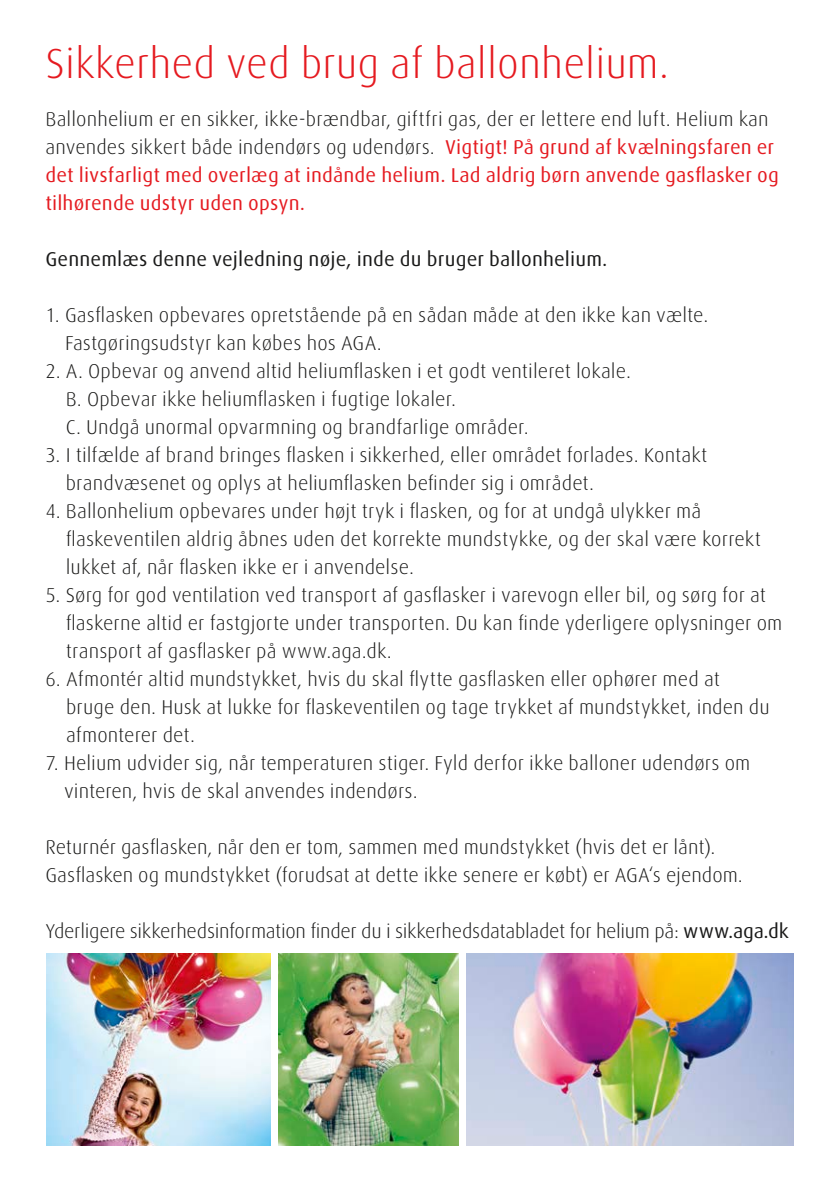
<style>
.page{position:relative;width:840px;height:1191px;background:#fff}
.page>*{position:absolute;margin:0;border:0;box-sizing:border-box;transform-origin:0 0}
.t1{font:300 42px "Linde Dax Global";color:#e51a20}
.t2{font:300 20px/28px "Linde Dax Global";letter-spacing:.005em;color:#191918}
.t3{font:20px/28px "Linde Dax Global";letter-spacing:.005em;color:#e51a20}
.t4{font:300 20px "Linde Dax Global";letter-spacing:-.015em;color:#191918}
.t5{font:20px "Linde Dax Global";letter-spacing:.005em;color:#191918}
.s1{font-weight:300;color:#191918}
.s2{font-weight:400}
</style>
<div class="page">
<img style="left:46px;top:953px;width:225px;height:192px">
<img style="left:279px;top:953px;width:179px;height:192px">
<img style="left:466px;top:953px;width:328px;height:192px">
<h1 class="t1" style="left:45px;top:39px;width:625px">Sikkerhed ved brug af ballonhelium.</h1>
<p class="t3" style="left:45px;top:105px;width:734px"><span class="s1">Ballonhelium er en sikker, ikke-brændbar, giftfri gas, der er lettere end luft. Helium kan anvendes sikkert både indendørs og udendørs.</span> Vigtigt! På grund af kvælningsfaren er det livsfarligt med overlæg at indånde helium. Lad aldrig børn anvende gasflasker og tilhørende udstyr uden opsyn.</p>
<p class="t5" style="left:45px;top:247px;width:563px">Gennemlæs denne vejledning nøje, inde du bruger ballonhelium.</p>
<p class="t2" style="left:65px;top:301px;width:644px;text-indent:-20px">1. Gasflasken opbevares opretstående på en sådan måde at den ikke kan vælte.<br>Fastgøringsudstyr kan købes hos AGA.</p>
<p class="t2" style="left:66px;top:357px;width:566px;text-indent:-20px">2. A. Opbevar og anvend altid heliumflasken i et godt ventileret lokale.<br>B. Opbevar ikke heliumflasken i fugtige lokaler.<br>C. Undgå unormal opvarmning og brandfarlige områder.</p>
<p class="t2" style="left:66px;top:441px;width:643px;text-indent:-20px">3. I tilfælde af brand bringes flasken i sikkerhed, eller området forlades. Kontakt brandvæsenet og oplys at heliumflasken befinder sig i området.</p>
<p class="t2" style="left:66px;top:497px;width:696px;text-indent:-20px">4. Ballonhelium opbevares under højt tryk i flasken, og for at undgå ulykker må flaskeventilen aldrig åbnes uden det korrekte mundstykke, og der skal være korrekt lukket af, når flasken ikke er i anvendelse.</p>
<p class="t2" style="left:66px;top:581px;width:717px;text-indent:-20px">5. Sørg for god ventilation ved transport af gasflasker i varevogn eller bil, og sørg for at flaskerne altid er fastgjorte under transporten. Du kan finde yderligere oplysninger om transport af gasflasker på www.aga.dk.</p>
<p class="t2" style="left:66px;top:665px;width:704px;text-indent:-21px">6. Afmontér altid mundstykket, hvis du skal flytte gasflasken eller ophører med at bruge den. Husk at lukke for flaskeventilen og tage trykket af mundstykket, inden du afmonterer det.</p>
<p class="t2" style="left:64px;top:749px;width:687px;text-indent:-19px">7. Helium udvider sig, når temperaturen stiger. Fyld derfor ikke balloner udendørs om vinteren, hvis de skal anvendes indendørs.</p>
<p class="t2" style="left:45px;top:833px;width:698px">Returnér gasflasken, når den er tom, sammen med mundstykket (hvis det er lånt).<br>Gasflasken og mundstykket (forudsat at dette ikke senere er købt) er AGA‘s ejendom.</p>
<p class="t4" style="left:45px;top:919px;width:744px">Yderligere sikkerhedsinformation finder du i sikkerhedsdatabladet for helium på: <span class="s2">www.aga.dk</span></p>
</div>
